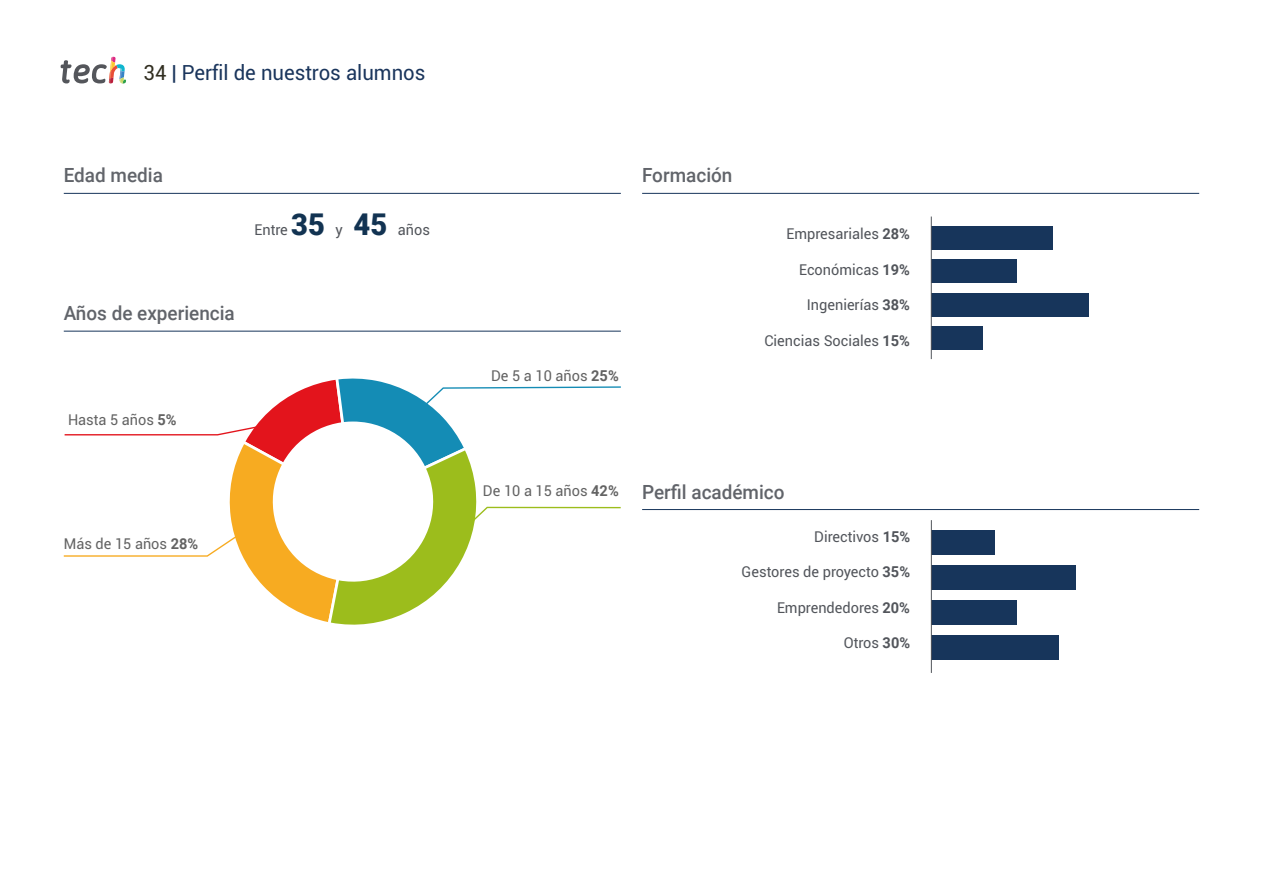
<style>
.page{position:relative;width:1263px;height:893px;background:#fff}
.page>*{position:absolute;margin:0;border:0;box-sizing:border-box;transform-origin:0 0}
.t1{font:21px "Roboto";color:#1a355c}
.t2{font:500 19.5px "Roboto";color:#61646a}
.t3{font:15px "Roboto";color:#52555b}
.t4{font:15px "Roboto";color:#636363}
.s1{color:#312e20}
.s2{font-weight:900;font-size:30px;color:#123352}
.s3{font-weight:700}
</style>
<div class="page">
<svg style="left:61px;top:57px;width:65px;height:27px"></svg>
<div style="left:931px;top:635px;width:127px;height:25px;background:#17355b"></div>
<div style="left:931px;top:293px;width:158px;height:24px;background:#17355b"></div>
<div style="left:931px;top:565px;width:145px;height:25px;background:#17355b"></div>
<hr style="left:64px;top:193px;width:557px;height:1px;background:#17355b">
<hr style="left:642px;top:509px;width:557px;height:1px;background:#17355b">
<div style="left:931px;top:530px;width:64px;height:25px;background:#17355b"></div>
<div style="left:931px;top:600px;width:86px;height:25px;background:#17355b"></div>
<hr style="left:931px;top:520px;width:1px;height:153px;background:#52555b">
<hr style="left:642px;top:193px;width:557px;height:1px;background:#17355b">
<div style="left:931px;top:226px;width:122px;height:24px;background:#17355b"></div>
<div style="left:931px;top:259px;width:85px;height:24px;background:#17355b"></div>
<div style="left:931px;top:326px;width:51px;height:24px;background:#17355b"></div>
<hr style="left:931px;top:217px;width:1px;height:142px;background:#52555b">
<hr style="left:64px;top:331px;width:557px;height:1px;background:#17355b">
<svg style="left:64px;top:378px;width:557px;height:247px"></svg>
<h1 class="t1" style="left:144px;top:57px;width:283px"><span class="s1">34</span> | Perfil de nuestros alumnos</h1>
<h2 class="t2" style="left:64px;top:161px;width:101px">Edad media</h2>
<p class="t3" style="left:255px;top:219px;width:177px">Entre <span class="s2">35</span> y <span class="s2">45</span> años</p>
<h2 class="t2" style="left:64px;top:300px;width:173px">Años de experiencia</h2>
<p class="t4" style="left:68px;top:409px;width:110px">Hasta 5 años <span class="s3">5%</span></p>
<p class="t4" style="left:64px;top:533px;width:136px">Más de 15 años <span class="s3">28%</span></p>
<h2 class="t2" style="left:642px;top:161px;width:92px">Formación</h2>
<p class="t4" style="left:491px;top:365px;width:129px">De 5 a 10 años <span class="s3">25%</span></p>
<p class="t3" style="left:786px;top:224px;width:125px">Empresariales <span class="s3">28%</span></p>
<p class="t3" style="left:799px;top:259px;width:112px">Económicas <span class="s3">19%</span></p>
<p class="t3" style="left:807px;top:295px;width:105px">Ingenierías <span class="s3">38%</span></p>
<p class="t3" style="left:764px;top:330px;width:147px">Ciencias Sociales <span class="s3">15%</span></p>
<p class="t4" style="left:483px;top:480px;width:137px">De 10 a 15 años <span class="s3">42%</span></p>
<h2 class="t2" style="left:642px;top:478px;width:144px">Perfil académico</h2>
<p class="t3" style="left:814px;top:526px;width:97px">Directivos <span class="s3">15%</span></p>
<p class="t3" style="left:741px;top:561px;width:170px">Gestores de proyecto <span class="s3">35%</span></p>
<p class="t3" style="left:777px;top:597px;width:134px">Emprendedores <span class="s3">20%</span></p>
<p class="t3" style="left:844px;top:632px;width:68px">Otros <span class="s3">30%</span></p>
</div>
